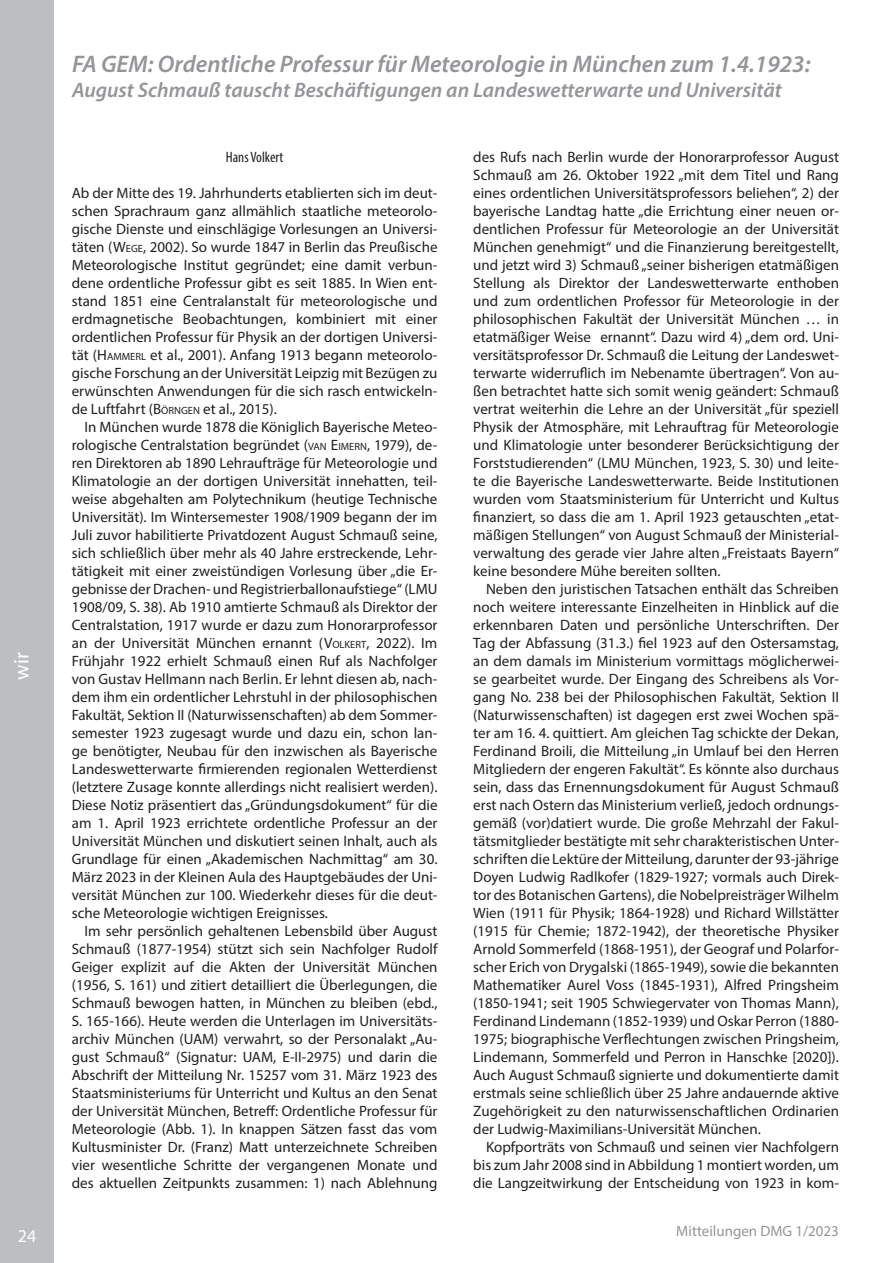
<style>
.page{position:relative;width:893px;height:1263px;background:#fff}
.page>*{position:absolute;margin:0;border:0;box-sizing:border-box;transform-origin:0 0}
.t1{font:italic 600 24px "Myriad Pro";color:#939598}
.t2{font:italic 600 21px "Myriad Pro";color:#939598}
.t3{font:21px "Myriad Pro";color:#fff}
.t4{font:18px "Myriad Pro";color:#fff}
.t5{font:15px/18px "Myriad Pro";color:#242021;text-align:justify}
.t6{font:15px/18px "Myriad Pro";color:#231f20;text-align:justify}
.t7{font:15px "Myriad Pro";color:#939598}
.t8{font:condensed 15px "Myriad Pro";color:#231f20}
.s1{font-style:inherit}
.s2{font-size:10.5px}
</style>
<div class="page">
<div style="left:0;top:0;width:54px;height:1263px;background:#bdbec1"></div>
<h2 class="t3" style="left:9px;top:680px;width:29px;rotate:-90deg">wir</h2>
<p class="t4" style="left:18px;top:1225px;width:20px">24</p>
<h1 class="t1" style="left:72px;top:49px;width:740px">FA GEM: Ordentliche Professur für Meteorologie in München zum 1.4.1923:</h1>
<h2 class="t2" style="left:72px;top:77px;width:711px">August Schmauß tauscht Beschäftigungen an Landeswetterwarte und Universität</h2>
<p class="t8" style="left:226px;top:148px;width:59px">Hans Volkert</p>
<p class="t6" style="left:72px;top:184px;width:367px">Ab der Mitte des 19. Jahrhunderts etablierten sich im deut&shy;schen Sprachraum ganz allmählich staatliche meteorolo&shy;gische Dienste und einschlägige Vorlesungen an Universi&shy;täten (<span class="s1">W</span><span class="s2">EGE</span>, 2002). So wurde 1847 in Berlin das Preußische Meteorologische Institut gegründet; eine damit verbun&shy;dene ordentliche Professur gibt es seit 1885. In Wien ent&shy;stand 1851 eine Centralanstalt für meteorologische und erdmagnetische Beobachtungen, kombiniert mit einer ordentlichen Professur für Physik an der dortigen Universi&shy;tät (<span class="s1">H</span><span class="s2">AMMERL</span> et al., 2001). Anfang 1913 begann meteorolo&shy;gische Forschung an der Universität Leipzig mit Bezügen zu erwünschten Anwendungen für die sich rasch entwickeln&shy;de Luftfahrt (<span class="s1">B</span><span class="s2">ÖRNGEN</span> et al., 2015).</p>
<p class="t6" style="left:72px;top:418px;width:367px;text-indent:13px">In München wurde 1878 die Königlich Bayerische Meteo&shy;rologische Centralstation begründet (<span class="s2">VAN</span> <span class="s1">E</span> <span class="s2">IMERN</span>, 1979), de&shy;ren Direktoren ab 1890 Lehraufträge für Meteorologie und Klimatologie an der dortigen Universität innehatten, teil&shy;weise abgehalten am Polytechnikum (heutige Technische Universität). Im Wintersemester 1908/1909 begann der im Juli zuvor habilitierte Privatdozent August Schmauß seine, sich schließlich über mehr als 40 Jahre erstreckende, Lehr&shy;tätigkeit mit einer zweistündigen Vorlesung über „die Er&shy;gebnisse der Drachen- und Registrierballonaufstiege“ (LMU 1908/09, S. 38). Ab 1910 amtierte Schmauß als Direktor der Centralstation, 1917 wurde er dazu zum Honorarprofessor an der Universität München ernannt (<span class="s1">V</span><span class="s2">OLKERT</span>, 2022). Im Frühjahr 1922 erhielt Schmauß einen Ruf als Nachfolger von Gustav Hellmann nach Berlin. Er lehnt diesen ab, nach&shy;dem ihm ein ordentlicher Lehrstuhl in der philosophischen Fakultät, Sektion II (Naturwissenschaften) ab dem Sommer&shy;semester 1923 zugesagt wurde und dazu ein, schon lan&shy;ge benötigter, Neubau für den inzwischen als Bayerische Landeswetterwarte firmierenden regionalen Wetterdienst (letztere Zusage konnte allerdings nicht realisiert werden).<br>Diese Notiz präsentiert das „Gründungsdokument“ für die am 1. April 1923 errichtete ordentliche Professur an der Universität München und diskutiert seinen Inhalt, auch als Grundlage für einen „Akademischen Nachmittag“ am 30.<br>März 2023 in der Kleinen Aula des Hauptgebäudes der Uni&shy;versität München zur 100. Wiederkehr dieses für die deut&shy;sche Meteorologie wichtigen Ereignisses.</p>
<p class="t6" style="left:72px;top:922px;width:367px;text-indent:13px">Im sehr persönlich gehaltenen Lebensbild über August Schmauß (1877-1954) stützt sich sein Nachfolger Rudolf Geiger explizit auf die Akten der Universität München (1956, S. 161) und zitiert detailliert die Überlegungen, die Schmauß bewogen hatten, in München zu bleiben (ebd., S. 165-166). Heute werden die Unterlagen im Universitäts&shy;archiv München (UAM) verwahrt, so der Personalakt „Au&shy;gust Schmauß“ (Signatur: UAM, E-II-2975) und darin die Abschrift der Mitteilung Nr. 15257 vom 31. März 1923 des Staatsministeriums für Unterricht und Kultus an den Senat der Universität München, Betreff: Ordentliche Professur für Meteorologie (Abb. 1). In knappen Sätzen fasst das vom Kultusminister Dr. (Franz) Matt unterzeichnete Schreiben vier wesentliche Schritte der vergangenen Monate und des aktuellen Zeitpunkts zusammen: 1) nach Ablehnung</p>
<p class="t5" style="left:473px;top:148px;width:367px">des Rufs nach Berlin wurde der Honorarprofessor August Schmauß am 26. Oktober 1922 „mit dem Titel und Rang eines ordentlichen Universitätsprofessors beliehen“, 2) der bayerische Landtag hatte „die Errichtung einer neuen or&shy;dentlichen Professur für Meteorologie an der Universität München genehmigt“ und die Finanzierung bereitgestellt, und jetzt wird 3) Schmauß „seiner bisherigen etatmäßigen Stellung als Direktor der Landeswetterwarte enthoben und zum ordentlichen Professor für Meteorologie in der philosophischen Fakultät der Universität München … in etatmäßiger Weise ernannt“. Dazu wird 4) „dem ord. Uni&shy;versitätsprofessor Dr. Schmauß die Leitung der Landeswet&shy;terwarte widerruflich im Nebenamte übertragen“. Von au&shy;ßen betrachtet hatte sich somit wenig geändert: Schmauß vertrat weiterhin die Lehre an der Universität „für speziell Physik der Atmosphäre, mit Lehrauftrag für Meteorologie und Klimatologie unter besonderer Berücksichtigung der Forststudierenden“ (LMU München, 1923, S. 30) und leite&shy;te die Bayerische Landeswetterwarte. Beide Institutionen wurden vom Staatsministerium für Unterricht und Kultus finanziert, so dass die am 1. April 1923 getauschten „etat&shy;mäßigen Stellungen“ von August Schmauß der Ministerial&shy;verwaltung des gerade vier Jahre alten „Freistaats Bayern“ keine besondere Mühe bereiten sollten.</p>
<p class="t5" style="left:473px;top:580px;width:367px;text-indent:13px">Neben den juristischen Tatsachen enthält das Schreiben noch weitere interessante Einzelheiten in Hinblick auf die erkennbaren Daten und persönliche Unterschriften. Der Tag der Abfassung (31.3.) fiel 1923 auf den Ostersamstag, an dem damals im Ministerium vormittags möglicherwei&shy;se gearbeitet wurde. Der Eingang des Schreibens als Vor&shy;gang No. 238 bei der Philosophischen Fakultät, Sektion II (Naturwissenschaften) ist dagegen erst zwei Wochen spä&shy;ter am 16. 4. quittiert. Am gleichen Tag schickte der Dekan, Ferdinand Broili, die Mitteilung „in Umlauf bei den Herren Mitgliedern der engeren Fakultät“. Es könnte also durchaus sein, dass das Ernennungsdokument für August Schmauß erst nach Ostern das Ministerium verließ, jedoch ordnungs&shy;gemäß (vor)datiert wurde. Die große Mehrzahl der Fakul&shy;tätsmitglieder bestätigte mit sehr charakteristischen Unter&shy;schriften die Lektüre der Mitteilung, darunter der 93-jährige Doyen Ludwig Radlkofer (1829-1927; vormals auch Direk&shy;tor des Botanischen Gartens), die Nobelpreisträger Wilhelm Wien (1911 für Physik; 1864-1928) und Richard Willstätter (1915 für Chemie; 1872-1942), der theoretische Physiker Arnold Sommerfeld (1868-1951), der Geograf und Polarfor&shy;scher Erich von Drygalski (1865-1949), sowie die bekannten Mathematiker Aurel Voss (1845-1931), Alfred Pringsheim (1850-1941; seit 1905 Schwiegervater von Thomas Mann), Ferdinand Lindemann (1852-1939) und Oskar Perron (1880- 1975; biographische Verflechtungen zwischen Pringsheim, Lindemann, Sommerfeld und Perron in Hanschke [2020]).<br>Auch August Schmauß signierte und dokumentierte damit erstmals seine schließlich über 25 Jahre andauernde aktive Zugehörigkeit zu den naturwissenschaftlichen Ordinarien der Ludwig-Maximilians-Universität München.</p>
<p class="t5" style="left:473px;top:1138px;width:367px;text-indent:13px">Kopfporträts von Schmauß und seinen vier Nachfolgern bis zum Jahr 2008 sind in Abbildung 1 montiert worden, um die Langzeitwirkung der Entscheidung von 1923 in kom-</p>
<p class="t7" style="left:676px;top:1222px;width:164px">Mitteilungen DMG 1/2023</p>
</div>
